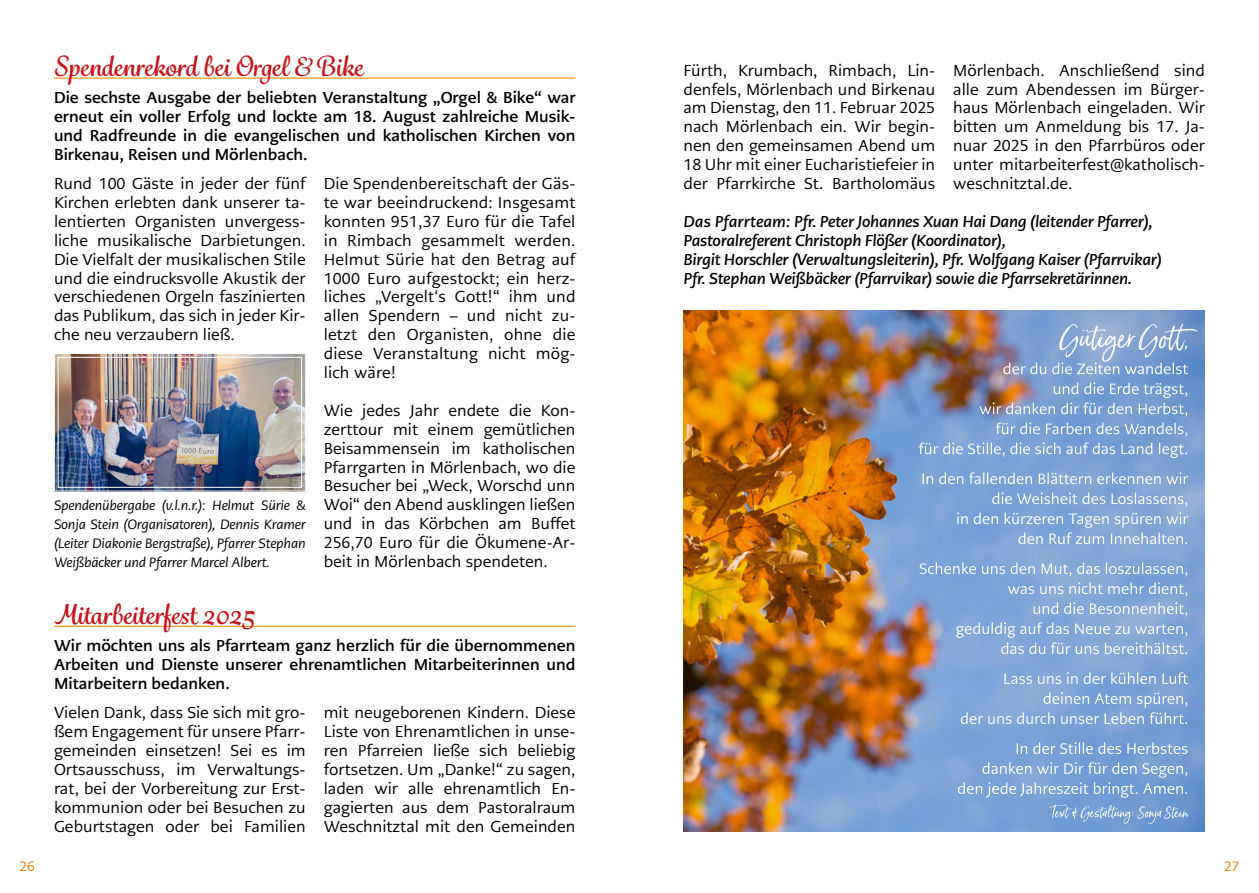
<style>
.page{position:relative;width:1259px;height:893px;background:#fff}
.page>*{position:absolute;margin:0;border:0;box-sizing:border-box;transform-origin:0 0}
.Header_MöBi{font:700 27px "Grafolita Script";color:#c7141c}
.Fließtext_MöBi{font:15.75px/18.9px "PMN Caecilia Sans Text";color:#000;text-align:justify}
.Subhead_MöBi{font:700 15.75px/18.9px "PMN Caecilia Sans Text";color:#000;text-align:justify}
.Autor_MöBi{font:italic 700 15.75px/18.9px "PMN Caecilia Sans Text";letter-spacing:-.02em;color:#000}
.Fließtext_MöBi-2{font:italic 13.5px/18.9px "PMN Caecilia Sans Text";letter-spacing:-.02em;color:#000;text-align:justify}
.t1{font:13.5px "PMN Caecilia Sans Text";color:#ef8000}
</style>
<div class="page">
<hr style="left:54px;top:78px;width:521px;height:1px;background:#ef8000">
<img style="left:54px;top:353px;width:252px;height:139px">
<div style="left:58px;top:357px;width:244px;height:131px;border:1px solid #fff"></div>
<hr style="left:54px;top:626px;width:521px;height:1px;background:#ef8000">
<img style="left:683px;top:310px;width:522px;height:521px">
<svg style="left:1049px;top:805px;width:139px;height:19px;background:#82a8d7"></svg>
<svg style="left:958px;top:762px;width:229px;height:36px;background:#88acda"></svg>
<svg style="left:1016px;top:742px;width:171px;height:12px;background:#93b3dd"></svg>
<svg style="left:961px;top:692px;width:226px;height:32px;background:#8eb0db"></svg>
<svg style="left:1004px;top:672px;width:184px;height:12px;background:#98b6de"></svg>
<svg style="left:919px;top:562px;width:268px;height:92px;background:#8fadd6"></svg>
<svg style="left:957px;top:492px;width:231px;height:52px;background:#8dafda"></svg>
<svg style="left:922px;top:472px;width:266px;height:12px;background:#99b7dd"></svg>
<svg style="left:919px;top:382px;width:268px;height:76px;background:#86a0c7"></svg>
<svg style="left:1003px;top:324px;width:194px;height:50px;background:#8eaad4"></svg>
<p class="Header_MöBi" style="left:54px;top:48px;width:310px">Spendenrekord bei Orgel &amp; Bike</p>
<p class="Subhead_MöBi" style="left:54px;top:88px;width:523px">Die sechste Ausgabe der beliebten Veranstaltung „Orgel &amp; Bike“ war erneut ein voller Erfolg und lockte am 18. August zahlreiche Musik&shy;und Radfreunde in die evangelischen und katholischen Kirchen von Birkenau, Reisen und Mörlenbach.</p>
<p class="Fließtext_MöBi" style="left:54px;top:174px;width:253px">Rund 100 Gäste in jeder der fünf Kirchen erlebten dank unserer ta&shy;lentierten Organisten unvergess&shy;liche musikalische Darbietungen.<br>Die Vielfalt der musikalischen Stile und die eindrucksvolle Akustik der verschiedenen Orgeln faszinierten das Publikum, das sich in jeder Kir&shy;che neu verzaubern ließ.</p>
<p class="Fließtext_MöBi" style="left:324px;top:174px;width:253px">Die Spendenbereitschaft der Gäs&shy;te war beeindruckend: Insgesamt konnten 951,37 Euro für die Tafel in Rimbach gesammelt werden.<br>Helmut Sürie hat den Betrag auf 1000 Euro aufgestockt; ein herz&shy;liches „Vergelt‘s Gott!“ ihm und allen Spendern – und nicht zu&shy;letzt den Organisten, ohne die diese Veranstaltung nicht mög&shy;lich wäre!</p>
<p class="Fließtext_MöBi" style="left:324px;top:401px;width:253px">Wie jedes Jahr endete die Kon&shy;zerttour mit einem gemütlichen Beisammensein im katholischen Pfarrgarten in Mörlenbach, wo die Besucher bei „Weck, Worschd unn Woi“ den Abend ausklingen ließen und in das Körbchen am Buffet 256,70 Euro für die Ökumene-Ar&shy;beit in Mörlenbach spendeten.</p>
<p class="Fließtext_MöBi-2" style="left:54px;top:496px;width:253px">Spendenübergabe (v.l.n.r.): Helmut Sürie &amp; Sonja Stein (Organisatoren), Dennis Kramer (Leiter Diakonie Bergstraße), Pfarrer Stephan Weißbäcker und Pfarrer Marcel Albert.</p>
<p class="Header_MöBi" style="left:54px;top:596px;width:203px">Mitarbeiterfest 2025</p>
<p class="Subhead_MöBi" style="left:54px;top:636px;width:523px">Wir möchten uns als Pfarrteam ganz herzlich für die übernommenen Arbeiten und Dienste unserer ehrenamtlichen Mitarbeiterinnen und Mitarbeitern bedanken.</p>
<p class="Fließtext_MöBi" style="left:54px;top:703px;width:253px">Vielen Dank, dass Sie sich mit gro&shy;ßem Engagement für unsere Pfarr&shy;gemeinden einsetzen! Sei es im Ortsausschuss, im Verwaltungs&shy;rat, bei der Vorbereitung zur Erst&shy;kommunion oder bei Besuchen zu Geburtstagen oder bei Familien</p>
<p class="Fließtext_MöBi" style="left:324px;top:703px;width:253px">mit neugeborenen Kindern. Diese Liste von Ehrenamtlichen in unse&shy;ren Pfarreien ließe sich beliebig fortsetzen. Um „Danke!“ zu sagen, laden wir alle ehrenamtlich En&shy;gagierten aus dem Pastoralraum Weschnitztal mit den Gemeinden</p>
<p class="Fließtext_MöBi" style="left:683px;top:61px;width:253px">Fürth, Krumbach, Rimbach, Lin&shy;denfels, Mörlenbach und Birkenau am Dienstag, den 11. Februar 2025 nach Mörlenbach ein. Wir begin&shy;nen den gemeinsamen Abend um 18 Uhr mit einer Eucharistiefeier in der Pfarrkirche St. Bartholomäus</p>
<p class="Fließtext_MöBi" style="left:953px;top:61px;width:253px">Mörlenbach. Anschließend sind alle zum Abendessen im Bürger&shy;haus Mörlenbach eingeladen. Wir bitten um Anmeldung bis 17. Ja&shy;nuar 2025 in den Pfarrbüros oder unter mitarbeiterfest@katholisch&shy;weschnitztal.de.</p>
<p class="Autor_MöBi" style="left:683px;top:212px;width:471px">Das Pfarrteam: Pfr. Peter Johannes Xuan Hai Dang (leitender Pfarrer),</p>
<p class="Autor_MöBi" style="left:683px;top:231px;width:480px">Pastoralreferent Christoph Flößer (Koordinator),<br>Birgit Horschler (Verwaltungsleiterin), Pfr. Wolfgang Kaiser (Pfarrvikar)</p>
<p class="Autor_MöBi" style="left:683px;top:268px;width:450px">Pfr. Stephan Weißbäcker (Pfarrvikar) sowie die Pfarrsekretärinnen.</p>
<p class="t1" style="left:19px;top:857px;width:17px">26</p>
<p class="t1" style="left:1224px;top:857px;width:17px">27</p>
</div>
